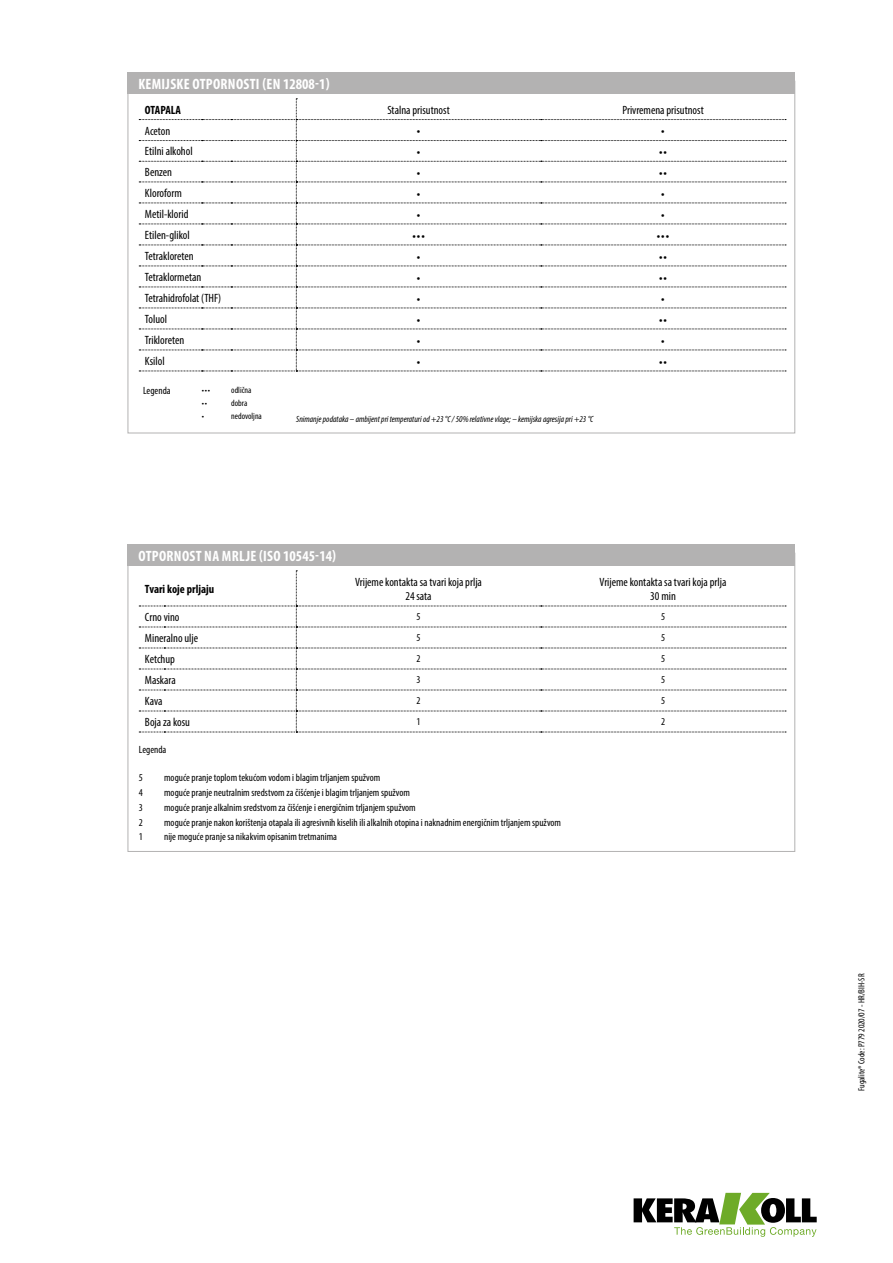
<style>
.page{position:relative;width:893px;height:1263px;background:#fff}
.page>*{position:absolute;margin:0;border:0;box-sizing:border-box;transform-origin:0 0}
.t1{font:700 condensed 15px "Myriad Pro";letter-spacing:.02em;color:#fff}
.t2{font:condensed 13.5px "Myriad Pro";color:#000}
.t3{font:condensed 12px/14.4px "Myriad Pro";color:#000;text-align:center}
.t4{font:700 condensed 12px "Myriad Pro";color:#000}
.t5{font:condensed 10.5px "Myriad Pro";color:#000}
.t6{font:italic condensed 9px "Myriad Pro";color:#000}
.t7{font:condensed 9px "Myriad Pro";color:#000}
</style>
<div class="page">
<svg style="left:634px;top:1193px;width:183px;height:44px"></svg>
<svg style="left:139px;top:99px;width:647px;height:273px"></svg>
<div style="left:128px;top:72px;width:667px;height:22px;background:#b3b2b2"></div>
<svg style="left:139px;top:570px;width:647px;height:163px"></svg>
<div style="left:128px;top:544px;width:667px;height:22px;background:#b3b2b2"></div>
<h1 class="t1" style="left:138px;top:74px;width:193px">KEMIJSKE OTPORNOSTI (EN 12808-1)</h1>
<p class="t4" style="left:145px;top:102px;width:38px">OTAPALA</p>
<p class="t3" style="left:387px;top:102px;width:64px">Stalna prisutnost</p>
<p class="t3" style="left:622px;top:102px;width:83px">Privremena prisutnost</p>
<p class="t3" style="left:145px;top:123px;width:27px">Aceton</p>
<p class="t2" style="left:417px;top:122px;width:5px">•</p>
<p class="t2" style="left:661px;top:122px;width:5px">•</p>
<p class="t3" style="left:145px;top:144px;width:49px">Etilni alkohol</p>
<p class="t2" style="left:417px;top:143px;width:5px">•</p>
<p class="t2" style="left:659px;top:143px;width:10px">••</p>
<p class="t3" style="left:145px;top:165px;width:29px">Benzen</p>
<p class="t2" style="left:417px;top:164px;width:5px">•</p>
<p class="t2" style="left:659px;top:164px;width:10px">••</p>
<p class="t3" style="left:145px;top:186px;width:38px">Kloroform</p>
<p class="t2" style="left:417px;top:185px;width:5px">•</p>
<p class="t2" style="left:661px;top:185px;width:5px">•</p>
<p class="t3" style="left:145px;top:207px;width:45px">Metil-klorid</p>
<p class="t2" style="left:417px;top:206px;width:5px">•</p>
<p class="t2" style="left:661px;top:206px;width:5px">•</p>
<p class="t3" style="left:145px;top:228px;width:46px">Etilen-glikol</p>
<p class="t2" style="left:412px;top:227px;width:14px">•••</p>
<p class="t2" style="left:657px;top:227px;width:14px">•••</p>
<p class="t3" style="left:145px;top:249px;width:50px">Tetrakloreten</p>
<p class="t2" style="left:417px;top:248px;width:5px">•</p>
<p class="t2" style="left:659px;top:248px;width:10px">••</p>
<p class="t3" style="left:145px;top:270px;width:58px">Tetraklormetan</p>
<p class="t2" style="left:417px;top:269px;width:5px">•</p>
<p class="t2" style="left:659px;top:269px;width:10px">••</p>
<p class="t3" style="left:145px;top:291px;width:78px">Tetrahidrofolat (THF)</p>
<p class="t2" style="left:417px;top:290px;width:5px">•</p>
<p class="t2" style="left:661px;top:290px;width:5px">•</p>
<p class="t3" style="left:145px;top:312px;width:24px">Toluol</p>
<p class="t2" style="left:417px;top:311px;width:5px">•</p>
<p class="t2" style="left:659px;top:311px;width:10px">••</p>
<p class="t3" style="left:145px;top:333px;width:41px">Trikloreten</p>
<p class="t2" style="left:417px;top:332px;width:5px">•</p>
<p class="t2" style="left:661px;top:332px;width:5px">•</p>
<p class="t3" style="left:145px;top:354px;width:21px">Ksilol</p>
<p class="t2" style="left:417px;top:353px;width:5px">•</p>
<p class="t2" style="left:659px;top:353px;width:10px">••</p>
<p class="t5" style="left:143px;top:384px;width:29px">Legenda</p>
<p class="t7" style="left:202px;top:385px;width:10px">•••</p>
<p class="t7" style="left:231px;top:385px;width:22px">odlična</p>
<p class="t6" style="left:296px;top:414px;width:299px">Snimanje podataka – ambijent pri temperaturi od +23 °C / 50% relativne vlage; – kemijska agresija pri +23 °C</p>
<p class="t7" style="left:202px;top:398px;width:7px">••</p>
<p class="t7" style="left:231px;top:398px;width:18px">dobra</p>
<p class="t7" style="left:202px;top:411px;width:4px">•</p>
<p class="t7" style="left:231px;top:411px;width:32px">nedovoljna</p>
<h1 class="t1" style="left:138px;top:546px;width:199px">OTPORNOST NA MRLJE (ISO 10545-14)</h1>
<p class="t4" style="left:145px;top:581px;width:71px">Tvari koje prljaju</p>
<p class="t3" style="left:355px;top:574px;width:128px">Vrijeme kontakta sa tvari koja prlja<br>24 sata</p>
<p class="t3" style="left:600px;top:574px;width:128px">Vrijeme kontakta sa tvari koja prlja<br>30 min</p>
<p class="t3" style="left:145px;top:610px;width:36px">Crno vino</p>
<p class="t5" style="left:416px;top:611px;width:6px">5</p>
<p class="t5" style="left:661px;top:611px;width:6px">5</p>
<p class="t3" style="left:145px;top:631px;width:55px">Mineralno ulje</p>
<p class="t5" style="left:416px;top:632px;width:6px">5</p>
<p class="t5" style="left:661px;top:632px;width:6px">5</p>
<p class="t3" style="left:145px;top:652px;width:32px">Ketchup</p>
<p class="t5" style="left:416px;top:653px;width:6px">2</p>
<p class="t5" style="left:661px;top:653px;width:6px">5</p>
<p class="t3" style="left:145px;top:673px;width:32px">Maskara</p>
<p class="t5" style="left:416px;top:674px;width:6px">3</p>
<p class="t5" style="left:661px;top:674px;width:6px">5</p>
<p class="t3" style="left:145px;top:694px;width:19px">Kava</p>
<p class="t5" style="left:416px;top:695px;width:6px">2</p>
<p class="t5" style="left:661px;top:695px;width:6px">5</p>
<p class="t3" style="left:145px;top:715px;width:47px">Boja za kosu</p>
<p class="t5" style="left:416px;top:716px;width:6px">1</p>
<p class="t5" style="left:661px;top:716px;width:6px">2</p>
<p class="t5" style="left:139px;top:743px;width:29px">Legenda</p>
<p class="t5" style="left:139px;top:771px;width:6px">5</p>
<p class="t5" style="left:164px;top:771px;width:218px">moguće pranje toplom tekućom vodom i blagim trljanjem spužvom</p>
<p class="t5" style="left:139px;top:786px;width:6px">4</p>
<p class="t5" style="left:164px;top:786px;width:247px">moguće pranje neutralnim sredstvom za čišćenje i blagim trljanjem spužvom</p>
<p class="t5" style="left:139px;top:801px;width:6px">3</p>
<p class="t5" style="left:164px;top:801px;width:253px">moguće pranje alkalnim sredstvom za čišćenje i energičnim trljanjem spužvom</p>
<p class="t5" style="left:139px;top:816px;width:6px">2</p>
<p class="t5" style="left:164px;top:816px;width:398px">moguće pranje nakon korištenja otapala ili agresivnih kiselih ili alkalnih otopina i naknadnim energičnim trljanjem spužvom</p>
<p class="t5" style="left:139px;top:831px;width:6px">1</p>
<p class="t5" style="left:164px;top:831px;width:174px">nije moguće pranje sa nikakvim opisanim tretmanima</p>
<p class="t7" style="left:856px;top:1091px;width:119px;rotate:-90deg">Fugalite® Code: P779 2020/07 - HR/BIH-SR</p>
</div>
